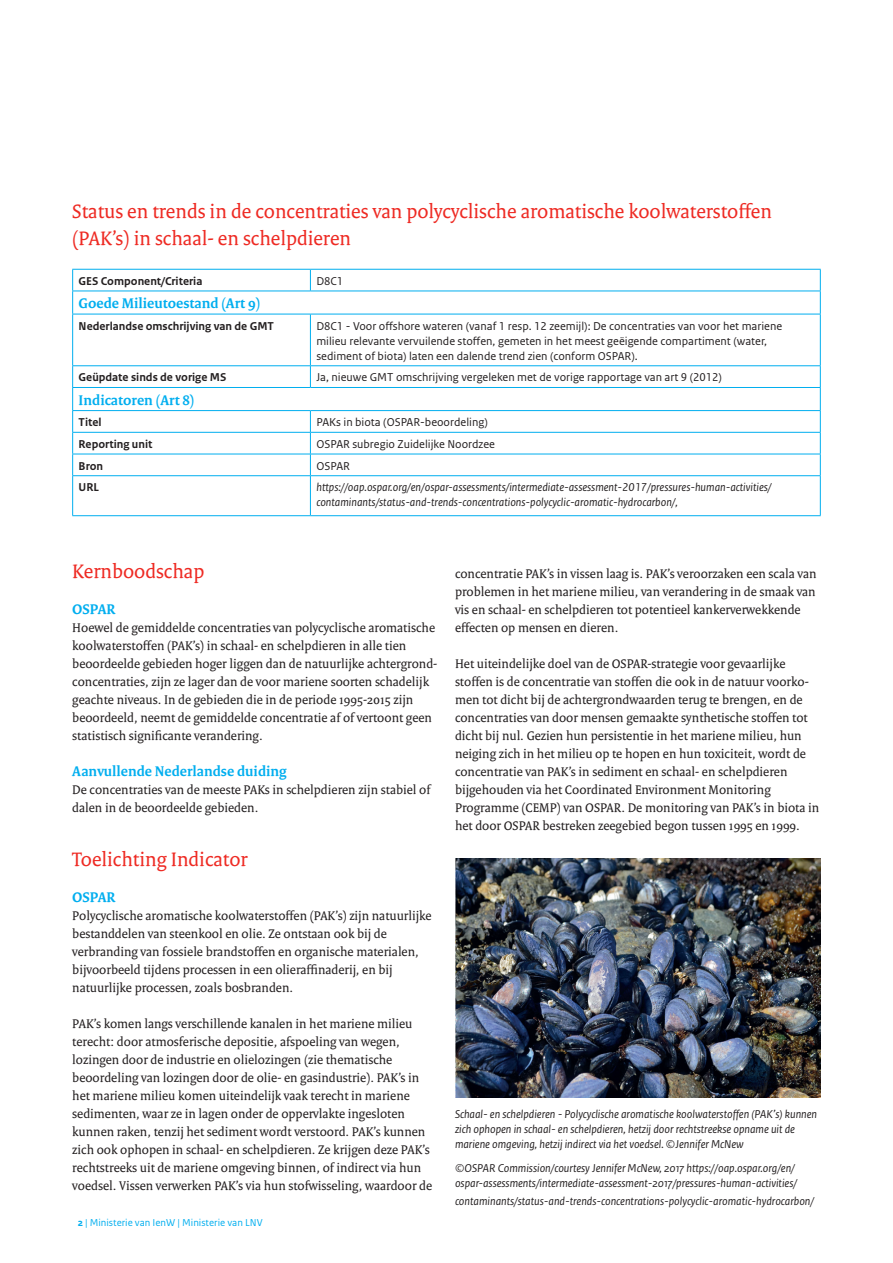
<style>
.page{position:relative;width:893px;height:1263px;background:#fff}
.page>*{position:absolute;margin:0;border:0;box-sizing:border-box;transform-origin:0 0}
._04_RO_Paragraafkop{font:21px/27px "Rijksoverheid Serif";color:#ee2a23}
._05_RO_Alineakop{font:700 15px "Rijksoverheid Serif";color:#00aeef}
._10_RO_Broodtekst{font:13.5px/18px "Rijksoverheid Serif";color:#231f20}
._13_RO_Fotobijschrif{font:italic 12px/15px "Rijksoverheid Sans Text";color:#231f20}
._32_RO_Tabel_Broodte{font:12px/15px "Rijksoverheid Sans Text";color:#231f20}
._32_RO_Tabel_Broodte-2{font:italic 12px/15px "Rijksoverheid Sans Text";color:#231f20}
._31_RO_Tabel_Tussenk{font:700 12px "Rijksoverheid Sans Text";color:#231f20}
.t1{font:10.5px "Rijksoverheid Sans Text";color:#00aeef}
.s1{font-weight:700}
</style>
<div class="page">
<hr style="left:72px;top:269px;width:238px;height:1px;background:#00aeef">
<hr style="left:310px;top:269px;width:511px;height:1px;background:#00aeef">
<svg style="left:310px;top:270px;width:1px;height:21px"></svg>
<hr style="left:72px;top:291px;width:238px;height:1px;background:#00aeef">
<svg style="left:72px;top:270px;width:1px;height:44px"></svg>
<hr style="left:310px;top:291px;width:511px;height:1px;background:#00aeef">
<svg style="left:820px;top:270px;width:1px;height:44px"></svg>
<hr style="left:72px;top:314px;width:238px;height:1px;background:#00aeef">
<hr style="left:72px;top:314px;width:1px;height:51px;background:#00aeef">
<hr style="left:310px;top:314px;width:511px;height:1px;background:#00aeef">
<hr style="left:310px;top:314px;width:1px;height:51px;background:#00aeef">
<hr style="left:820px;top:314px;width:1px;height:51px;background:#00aeef">
<hr style="left:72px;top:365px;width:238px;height:1px;background:#00aeef">
<hr style="left:310px;top:365px;width:511px;height:1px;background:#00aeef">
<svg style="left:310px;top:366px;width:1px;height:21px"></svg>
<hr style="left:72px;top:387px;width:238px;height:1px;background:#00aeef">
<hr style="left:310px;top:387px;width:511px;height:1px;background:#00aeef">
<hr style="left:72px;top:410px;width:238px;height:1px;background:#00aeef">
<hr style="left:310px;top:410px;width:511px;height:1px;background:#00aeef">
<hr style="left:72px;top:432px;width:238px;height:1px;background:#00aeef">
<hr style="left:310px;top:432px;width:511px;height:1px;background:#00aeef">
<hr style="left:72px;top:454px;width:238px;height:1px;background:#00aeef">
<svg style="left:72px;top:366px;width:1px;height:109px"></svg>
<hr style="left:310px;top:454px;width:511px;height:1px;background:#00aeef">
<svg style="left:310px;top:411px;width:1px;height:64px"></svg>
<svg style="left:820px;top:366px;width:1px;height:109px"></svg>
<hr style="left:72px;top:475px;width:238px;height:1px;background:#00aeef">
<hr style="left:72px;top:476px;width:1px;height:39px;background:#00aeef">
<hr style="left:310px;top:475px;width:511px;height:1px;background:#00aeef">
<hr style="left:310px;top:476px;width:1px;height:39px;background:#00aeef">
<hr style="left:820px;top:476px;width:1px;height:39px;background:#00aeef">
<hr style="left:72px;top:515px;width:238px;height:1px;background:#00aeef">
<hr style="left:310px;top:515px;width:511px;height:1px;background:#00aeef">
<img style="left:455px;top:858px;width:366px;height:240px">
<p class="_04_RO_Paragraafkop" style="left:72px;top:197px;width:701px">Status en trends in de concentraties van polycyclische aromatische koolwaterstoffen (PAK’s) in schaal- en schelpdieren</p>
<p class="_31_RO_Tabel_Tussenk" style="left:79px;top:274px;width:125px">GES Component/Criteria</p>
<p class="_32_RO_Tabel_Broodte" style="left:316px;top:274px;width:28px">D8C1</p>
<p class="_05_RO_Alineakop" style="left:79px;top:294px;width:183px">Goede Milieutoestand (Art 9)</p>
<p class="_31_RO_Tabel_Tussenk" style="left:79px;top:319px;width:197px">Nederlandse omschrijving van de GMT</p>
<p class="_32_RO_Tabel_Broodte" style="left:316px;top:319px;width:467px">D8C1 - Voor offshore wateren (vanaf 1 resp. 12 zeemijl): De concentraties van voor het mariene milieu relevante vervuilende stoffen, gemeten in het meest geëigende compartiment (water, sediment of biota) laten een dalende trend zien (conform OSPAR).</p>
<p class="_31_RO_Tabel_Tussenk" style="left:79px;top:371px;width:149px">Geüpdate sinds de vorige MS</p>
<p class="_32_RO_Tabel_Broodte" style="left:316px;top:370px;width:407px">Ja, nieuwe GMT omschrijving vergeleken met de vorige rapportage van art 9 (2012)</p>
<p class="_05_RO_Alineakop" style="left:79px;top:391px;width:117px">Indicatoren (Art 8)</p>
<p class="_31_RO_Tabel_Tussenk" style="left:79px;top:416px;width:24px">Titel</p>
<p class="_32_RO_Tabel_Broodte" style="left:316px;top:415px;width:173px">PAKs in biota (OSPAR-beoordeling)</p>
<p class="_31_RO_Tabel_Tussenk" style="left:79px;top:437px;width:75px">Reporting unit</p>
<p class="_32_RO_Tabel_Broodte" style="left:316px;top:437px;width:180px">OSPAR subregio Zuidelijke Noordzee</p>
<p class="_31_RO_Tabel_Tussenk" style="left:79px;top:459px;width:26px">Bron</p>
<p class="_32_RO_Tabel_Broodte" style="left:316px;top:458px;width:35px">OSPAR</p>
<p class="_31_RO_Tabel_Tussenk" style="left:79px;top:481px;width:22px">URL</p>
<p class="_32_RO_Tabel_Broodte-2" style="left:316px;top:480px;width:456px">https://oap.ospar.org/en/ospar-assessments/intermediate-assessment-2017/pressures-human-activities/ contaminants/status-and-trends-concentrations-polycyclic-aromatic-hydrocarbon/,</p>
<p class="_04_RO_Paragraafkop" style="left:72px;top:557px;width:134px">Kernboodschap</p>
<p class="_05_RO_Alineakop" style="left:72px;top:600px;width:45px">OSPAR</p>
<p class="_10_RO_Broodtekst" style="left:72px;top:618px;width:367px">Hoewel de gemiddelde concentraties van polycyclische aromatische koolwaterstoffen (PAK’s) in schaal- en schelpdieren in alle tien beoordeelde gebieden hoger liggen dan de natuurlijke achtergrond&shy;concentraties, zijn ze lager dan de voor mariene soorten schadelijk geachte niveaus. In de gebieden die in de periode 1995-2015 zijn beoordeeld, neemt de gemiddelde concentratie af of vertoont geen statistisch significante verandering.</p>
<p class="_05_RO_Alineakop" style="left:72px;top:762px;width:216px">Aanvullende Nederlandse duiding</p>
<p class="_10_RO_Broodtekst" style="left:72px;top:780px;width:360px">De concentraties van de meeste PAKs in schelpdieren zijn stabiel of dalen in de beoordeelde gebieden.</p>
<p class="_04_RO_Paragraafkop" style="left:72px;top:845px;width:177px">Toelichting Indicator</p>
<p class="_05_RO_Alineakop" style="left:72px;top:888px;width:45px">OSPAR</p>
<p class="_10_RO_Broodtekst" style="left:72px;top:906px;width:361px">Polycyclische aromatische koolwaterstoffen (PAK’s) zijn natuurlijke bestanddelen van steenkool en olie. Ze ontstaan ook bij de verbranding van fossiele brandstoffen en organische materialen, bijvoorbeeld tijdens processen in een olieraffinaderij, en bij natuurlijke processen, zoals bosbranden.</p>
<p class="_10_RO_Broodtekst" style="left:72px;top:1014px;width:361px">PAK’s komen langs verschillende kanalen in het mariene milieu terecht: door atmosferische depositie, afspoeling van wegen, lozingen door de industrie en olielozingen (zie thematische beoordeling van lozingen door de olie- en gasindustrie). PAK’s in het mariene milieu komen uiteindelijk vaak terecht in mariene sedimenten, waar ze in lagen onder de oppervlakte ingesloten kunnen raken, tenzij het sediment wordt verstoord. PAK’s kunnen zich ook ophopen in schaal- en schelpdieren. Ze krijgen deze PAK’s rechtstreeks uit de mariene omgeving binnen, of indirect via hun voedsel. Vissen verwerken PAK’s via hun stofwisseling, waardoor de</p>
<p class="t1" style="left:78px;top:1216px;width:186px"><span class="s1">2</span> | Ministerie van IenW | Ministerie van LNV</p>
<p class="_10_RO_Broodtekst" style="left:455px;top:564px;width:363px">concentratie PAK’s in vissen laag is. PAK’s veroorzaken een scala van problemen in het mariene milieu, van verandering in de smaak van vis en schaal- en schelpdieren tot potentieel kankerverwekkende effecten op mensen en dieren.</p>
<p class="_10_RO_Broodtekst" style="left:455px;top:654px;width:366px">Het uiteindelijke doel van de OSPAR-strategie voor gevaarlijke stoffen is de concentratie van stoffen die ook in de natuur voorko&shy;men tot dicht bij de achtergrondwaarden terug te brengen, en de concentraties van door mensen gemaakte synthetische stoffen tot dicht bij nul. Gezien hun persistentie in het mariene milieu, hun neiging zich in het milieu op te hopen en hun toxiciteit, wordt de concentratie van PAK’s in sediment en schaal- en schelpdieren bijgehouden via het Coordinated Environment Monitoring Programme (CEMP) van OSPAR. De monitoring van PAK’s in biota in het door OSPAR bestreken zeegebied begon tussen 1995 en 1999.</p>
<p class="_13_RO_Fotobijschrif" style="left:455px;top:1107px;width:364px">Schaal- en schelpdieren - Polycyclische aromatische koolwaterstoffen (PAK’s) kunnen zich ophopen in schaal- en schelpdieren, hetzij door rechtstreekse opname uit de mariene omgeving, hetzij indirect via het voedsel. ©Jennifer McNew</p>
<p class="_13_RO_Fotobijschrif" style="left:455px;top:1161px;width:343px">©OSPAR Commission/courtesy Jennifer McNew, 2017 https://oap.ospar.org/en/ ospar-assessments/intermediate-assessment-2017/pressures-human-activities/</p>
<p class="_13_RO_Fotobijschrif" style="left:455px;top:1194px;width:361px">contaminants/status-and-trends-concentrations-polycyclic-aromatic-hydrocarbon/</p>
</div>
